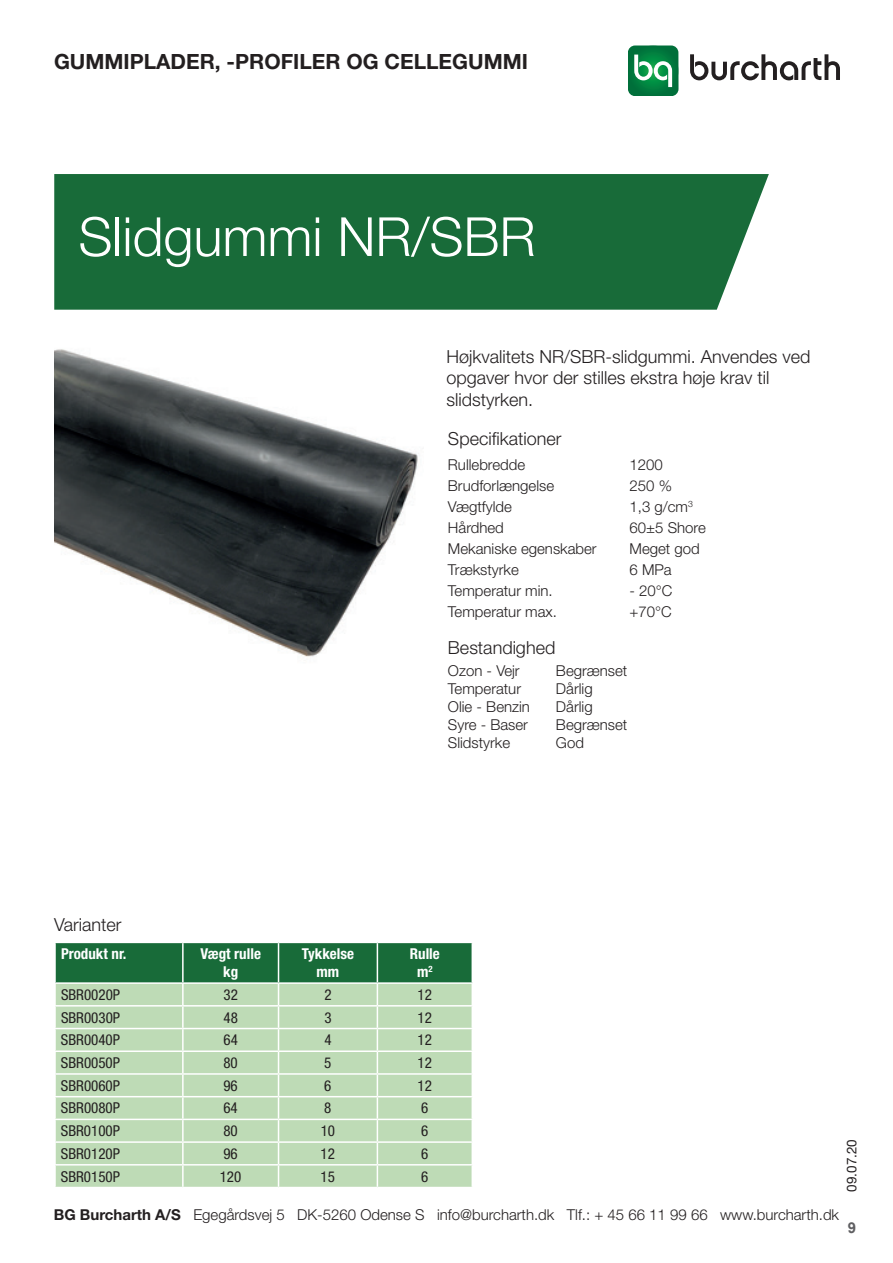
<style>
.page{position:relative;width:893px;height:1263px;background:#fff}
.page>*{position:absolute;margin:0;border:0;box-sizing:border-box;transform-origin:0 0}
.t1{font:300 54px "Helvetica Neue LT Std";color:#fff}
.t2{font:700 21px "Helvetica Neue LT Std";color:#231f20}
.t3{font:300 18px/21.6px "Helvetica Neue LT Std";color:#231f20}
.t4{font:300 15px "Helvetica Neue LT Std";color:#231f20}
.t5{font:condensed 15px "Helvetica Neue LT Std";color:#231f20}
.t6{font:700 condensed 15px/18px "Helvetica Neue LT Std";color:#fff;text-align:center}
.t7{font:700 15px "Arial";color:#5f5f62}
.t8{font:13.5px "Helvetica Neue LT Std";color:#231f20}
.s1{font-weight:700}
</style>
<div class="page">
<svg style="left:628px;top:45px;width:50px;height:51px;background:#329563"></svg>
<svg style="left:690px;top:54px;width:150px;height:26px"></svg>
<div style="left:54px;top:174px;width:715px;height:136px;background:#186b39"></div>
<img style="left:54px;top:349px;width:364px;height:308px">
<svg style="left:55px;top:942px;width:418px;height:245px;background:#a8cca7"></svg>
<h2 class="t2" style="left:54px;top:49px;width:475px">GUMMIPLADER, -PROFILER OG CELLEGUMMI</h2>
<h1 class="t1" style="left:78px;top:204px;width:459px">Slidgummi NR/SBR</h1>
<p class="t3" style="left:446px;top:345px;width:366px">Højkvalitets NR/SBR-slidgummi. Anvendes ved opgaver hvor der stilles ekstra høje krav til slidstyrken.</p>
<p class="t3" style="left:448px;top:427px;width:115px">Specifikationer</p>
<p class="t4" style="left:448px;top:456px;width:79px">Rullebredde</p>
<p class="t4" style="left:629px;top:456px;width:35px">1200</p>
<p class="t4" style="left:448px;top:477px;width:108px">Brudforlængelse</p>
<p class="t4" style="left:629px;top:477px;width:44px">250 %</p>
<p class="t4" style="left:448px;top:498px;width:65px">Vægtfylde</p>
<p class="t4" style="left:629px;top:498px;width:65px">1,3 g/cm<sup>3</sup></p>
<p class="t4" style="left:448px;top:519px;width:57px">Hårdhed</p>
<p class="t4" style="left:629px;top:519px;width:78px">60±5 Shore</p>
<p class="t4" style="left:448px;top:540px;width:150px">Mekaniske egenskaber</p>
<p class="t4" style="left:629px;top:540px;width:72px">Meget god</p>
<p class="t4" style="left:448px;top:561px;width:72px">Trækstyrke</p>
<p class="t4" style="left:629px;top:561px;width:44px">6 MPa</p>
<p class="t4" style="left:448px;top:582px;width:106px">Temperatur min.</p>
<p class="t4" style="left:629px;top:582px;width:44px">- 20°C</p>
<p class="t4" style="left:448px;top:603px;width:110px">Temperatur max.</p>
<p class="t4" style="left:629px;top:603px;width:44px">+70°C</p>
<p class="t3" style="left:448px;top:636px;width:109px">Bestandighed</p>
<p class="t4" style="left:448px;top:662px;width:73px">Ozon - Vejr</p>
<p class="t4" style="left:556px;top:662px;width:73px">Begrænset</p>
<p class="t4" style="left:448px;top:680px;width:75px">Temperatur</p>
<p class="t4" style="left:556px;top:680px;width:38px">Dårlig</p>
<p class="t4" style="left:448px;top:698px;width:83px">Olie - Benzin</p>
<p class="t4" style="left:556px;top:698px;width:38px">Dårlig</p>
<p class="t4" style="left:448px;top:716px;width:82px">Syre - Baser</p>
<p class="t4" style="left:556px;top:716px;width:73px">Begrænset</p>
<p class="t4" style="left:448px;top:734px;width:64px">Slidstyrke</p>
<p class="t4" style="left:556px;top:734px;width:30px">God</p>
<p class="t3" style="left:54px;top:914px;width:69px">Varianter</p>
<p class="t6" style="left:61px;top:944px;width:67px">Produkt nr.</p>
<p class="t6" style="left:200px;top:944px;width:62px">Vægt rulle kg</p>
<p class="t6" style="left:302px;top:944px;width:54px">Tykkelse mm</p>
<p class="t6" style="left:410px;top:944px;width:31px">Rulle m<sup>2</sup></p>
<p class="t5" style="left:61px;top:986px;width:61px">SBR0020P</p>
<p class="t5" style="left:223px;top:986px;width:16px">32</p>
<p class="t5" style="left:324px;top:986px;width:9px">2</p>
<p class="t5" style="left:418px;top:986px;width:16px">12</p>
<p class="t5" style="left:61px;top:1008px;width:61px">SBR0030P</p>
<p class="t5" style="left:223px;top:1008px;width:16px">48</p>
<p class="t5" style="left:324px;top:1008px;width:9px">3</p>
<p class="t5" style="left:418px;top:1008px;width:16px">12</p>
<p class="t5" style="left:61px;top:1031px;width:61px">SBR0040P</p>
<p class="t5" style="left:223px;top:1031px;width:16px">64</p>
<p class="t5" style="left:324px;top:1031px;width:9px">4</p>
<p class="t5" style="left:418px;top:1031px;width:16px">12</p>
<p class="t5" style="left:61px;top:1054px;width:61px">SBR0050P</p>
<p class="t5" style="left:223px;top:1054px;width:16px">80</p>
<p class="t5" style="left:324px;top:1054px;width:9px">5</p>
<p class="t5" style="left:418px;top:1054px;width:16px">12</p>
<p class="t5" style="left:61px;top:1077px;width:61px">SBR0060P</p>
<p class="t5" style="left:223px;top:1077px;width:16px">96</p>
<p class="t5" style="left:324px;top:1077px;width:9px">6</p>
<p class="t5" style="left:418px;top:1077px;width:16px">12</p>
<p class="t5" style="left:61px;top:1099px;width:61px">SBR0080P</p>
<p class="t5" style="left:223px;top:1099px;width:16px">64</p>
<p class="t5" style="left:324px;top:1099px;width:9px">8</p>
<p class="t5" style="left:421px;top:1099px;width:9px">6</p>
<p class="t5" style="left:61px;top:1122px;width:61px">SBR0100P</p>
<p class="t5" style="left:223px;top:1122px;width:16px">80</p>
<p class="t5" style="left:321px;top:1122px;width:16px">10</p>
<p class="t5" style="left:421px;top:1122px;width:9px">6</p>
<p class="t5" style="left:61px;top:1145px;width:61px">SBR0120P</p>
<p class="t5" style="left:223px;top:1145px;width:16px">96</p>
<p class="t5" style="left:321px;top:1145px;width:16px">12</p>
<p class="t5" style="left:421px;top:1145px;width:9px">6</p>
<p class="t5" style="left:61px;top:1167px;width:61px">SBR0150P</p>
<p class="t5" style="left:220px;top:1167px;width:23px">120</p>
<p class="t5" style="left:321px;top:1167px;width:16px">15</p>
<p class="t5" style="left:421px;top:1167px;width:9px">6</p>
<p class="t8" style="left:844px;top:1192px;width:54px;rotate:-90deg">09.07.20</p>
<p class="t4" style="left:54px;top:1205px;width:787px"><span class="s1">BG Burcharth A/S</span> Egegårdsvej 5 DK-5260 Odense S info@burcharth.dk Tlf.: + 45 66 11 99 66 www.burcharth.dk</p>
<p class="t7" style="left:848px;top:1217px;width:10px">9</p>
</div>
